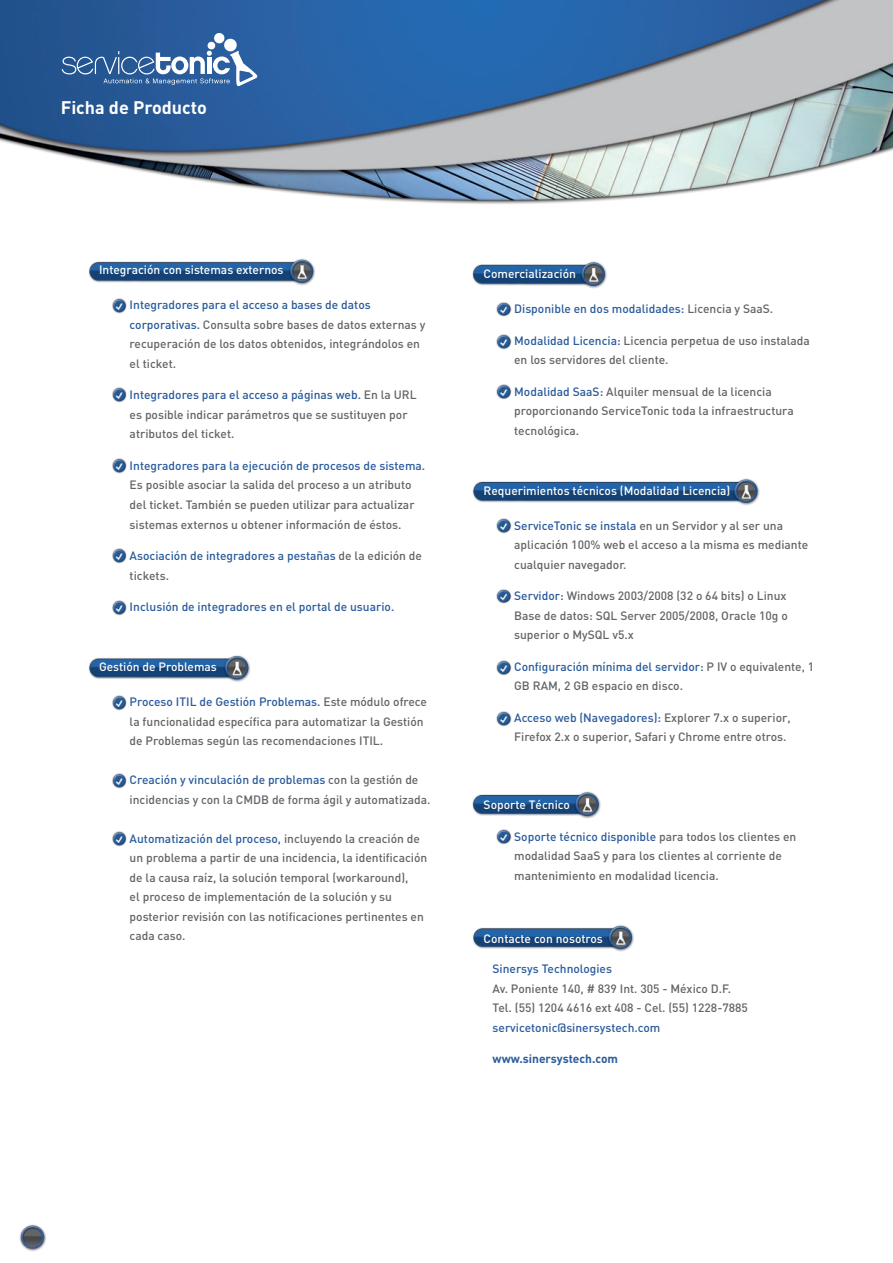
<style>
.page{position:relative;width:893px;height:1263px;background:#fff}
.page>*{position:absolute;margin:0;border:0;box-sizing:border-box;transform-origin:0 0}
.t1{font:700 18px "DIN";color:#fff}
.t2{font:500 12px/19.5px "DIN";color:#626568}
.t3{font:500 12px/19.5px "DIN";color:#2a5b9b}
.t4{font:500 12px "DIN";color:#fff}
.t5{font:700 12px "DIN";color:#2a5b9b}
.s1{color:#2a5b9b}
.s2{color:#626568}
</style>
<div class="page">
<img style="left:0;top:0;width:893px;height:204px">
<svg style="left:62px;top:32px;width:197px;height:55px;background:#4b75a9"></svg>
<img style="left:89px;top:259px;width:226px;height:26px">
<img style="left:472px;top:261px;width:135px;height:28px">
<img style="left:472px;top:791px;width:129px;height:28px">
<img style="left:473px;top:925px;width:161px;height:27px">
<img style="left:112px;top:773px;width:15px;height:16px">
<img style="left:112px;top:831px;width:15px;height:16px">
<img style="left:112px;top:695px;width:15px;height:16px">
<img style="left:473px;top:478px;width:287px;height:27px">
<img style="left:89px;top:655px;width:162px;height:27px">
<img style="left:496px;top:829px;width:16px;height:16px">
<img style="left:112px;top:387px;width:15px;height:16px">
<img style="left:112px;top:458px;width:15px;height:16px">
<img style="left:112px;top:298px;width:15px;height:16px">
<img style="left:112px;top:548px;width:15px;height:16px">
<img style="left:112px;top:600px;width:15px;height:16px">
<img style="left:496px;top:334px;width:16px;height:16px">
<img style="left:496px;top:384px;width:16px;height:16px">
<img style="left:496px;top:302px;width:16px;height:15px">
<img style="left:496px;top:589px;width:16px;height:15px">
<img style="left:496px;top:660px;width:16px;height:16px">
<img style="left:496px;top:518px;width:16px;height:16px">
<img style="left:496px;top:711px;width:16px;height:16px">
<img style="left:19px;top:1224px;width:27px;height:27px">
<h1 class="t1" style="left:61px;top:95px;width:148px">Ficha de Producto</h1>
<p class="t4" style="left:99px;top:262px;width:186px">Integración con sistemas externos</p>
<p class="t2" style="left:130px;top:295px;width:297px"><span class="s1">Integradores para el acceso a bases de datos corporativas.</span> Consulta sobre bases de datos externas y recuperación de los datos obtenidos, integrándolos en el ticket.</p>
<p class="t2" style="left:130px;top:385px;width:289px"><span class="s1">Integradores para el acceso a páginas web.</span> En la URL es posible indicar parámetros que se sustituyen por atributos del ticket.</p>
<p class="t3" style="left:130px;top:455px;width:297px">Integradores para la ejecución de procesos de sistema.</p>
<p class="t2" style="left:130px;top:475px;width:286px">Es posible asociar la salida del proceso a un atributo del ticket. También se pueden utilizar para actualizar sistemas externos u obtener información de éstos.</p>
<p class="t3" style="left:130px;top:545px;width:294px">Asociación de integradores a pestañas <span class="s2">de la edición de tickets.</span></p>
<p class="t3" style="left:130px;top:596px;width:266px">Inclusión de integradores en el portal de usuario.</p>
<p class="t4" style="left:99px;top:659px;width:119px">Gestión de Problemas</p>
<p class="t2" style="left:130px;top:692px;width:299px"><span class="s1">Proceso ITIL de Gestión Problemas.</span> Este módulo ofrece la funcionalidad específica para automatizar la Gestión de Problemas según las recomendaciones ITIL.</p>
<p class="t2" style="left:130px;top:770px;width:302px"><span class="s1">Creación y vinculación de problemas</span> con la gestión de incidencias y con la CMDB de forma ágil y automatizada.</p>
<p class="t2" style="left:130px;top:828px;width:299px"><span class="s1">Automatización del proceso,</span> incluyendo la creación de un problema a partir de una incidencia, la identificación de la causa raíz, la solución temporal (workaround),<br>el proceso de implementación de la solución y su posterior revisión con las notificaciones pertinentes en cada caso.</p>
<p class="t4" style="left:484px;top:266px;width:94px">Comercialización</p>
<p class="t3" style="left:514px;top:299px;width:261px">Disponible en dos modalidades: <span class="s2">Licencia y SaaS.</span></p>
<p class="t2" style="left:514px;top:330px;width:297px"><span class="s1">Modalidad Licencia:</span> Licencia perpetua de uso instalada en los servidores del cliente.</p>
<p class="t2" style="left:514px;top:381px;width:281px"><span class="s1">Modalidad SaaS:</span> Alquiler mensual de la licencia proporcionando ServiceTonic toda la infraestructura tecnológica.</p>
<p class="t4" style="left:484px;top:483px;width:248px">Requerimientos técnicos (Modalidad Licencia)</p>
<p class="t2" style="left:514px;top:515px;width:296px"><span class="s1">ServiceTonic se instala</span> en un Servidor y al ser una aplicación 100% web el acceso a la misma es mediante cualquier navegador.</p>
<p class="t2" style="left:514px;top:586px;width:275px;text-align:justify"><span class="s1">Servidor:</span> Windows 2003/2008 (32 o 64 bits) o Linux Base de datos: SQL Server 2005/2008, Oracle 10g o superior o MySQL v5.x</p>
<p class="t2" style="left:514px;top:656px;width:302px"><span class="s1">Configuración mínima del servidor:</span> P IV o equivalente, 1<br>GB RAM, 2 GB espacio en disco.</p>
<p class="t2" style="left:514px;top:707px;width:278px"><span class="s1">Acceso web (Navegadores):</span> Explorer 7.x o superior,<br>Firefox 2.x o superior, Safari y Chrome entre otros.</p>
<p class="t4" style="left:484px;top:797px;width:88px">Soporte Técnico</p>
<p class="t2" style="left:514px;top:826px;width:284px"><span class="s1">Soporte técnico disponible</span> para todos los clientes en modalidad SaaS y para los clientes al corriente de mantenimiento en modalidad licencia.</p>
<p class="t4" style="left:484px;top:931px;width:121px">Contacte con nosotros</p>
<p class="t3" style="left:493px;top:959px;width:121px">Sinersys Technologies</p>
<p class="t2" style="left:493px;top:978px;width:257px">Av. Poniente 140, # 839 Int. 305 - México D.F.<br>Tel. (55) 1204 4616 ext 408 - Cel. (55) 1228-7885</p>
<p class="t3" style="left:493px;top:1017px;width:169px">servicetonic@sinersystech.com</p>
<p class="t5" style="left:493px;top:1051px;width:127px">www.sinersystech.com</p>
</div>
